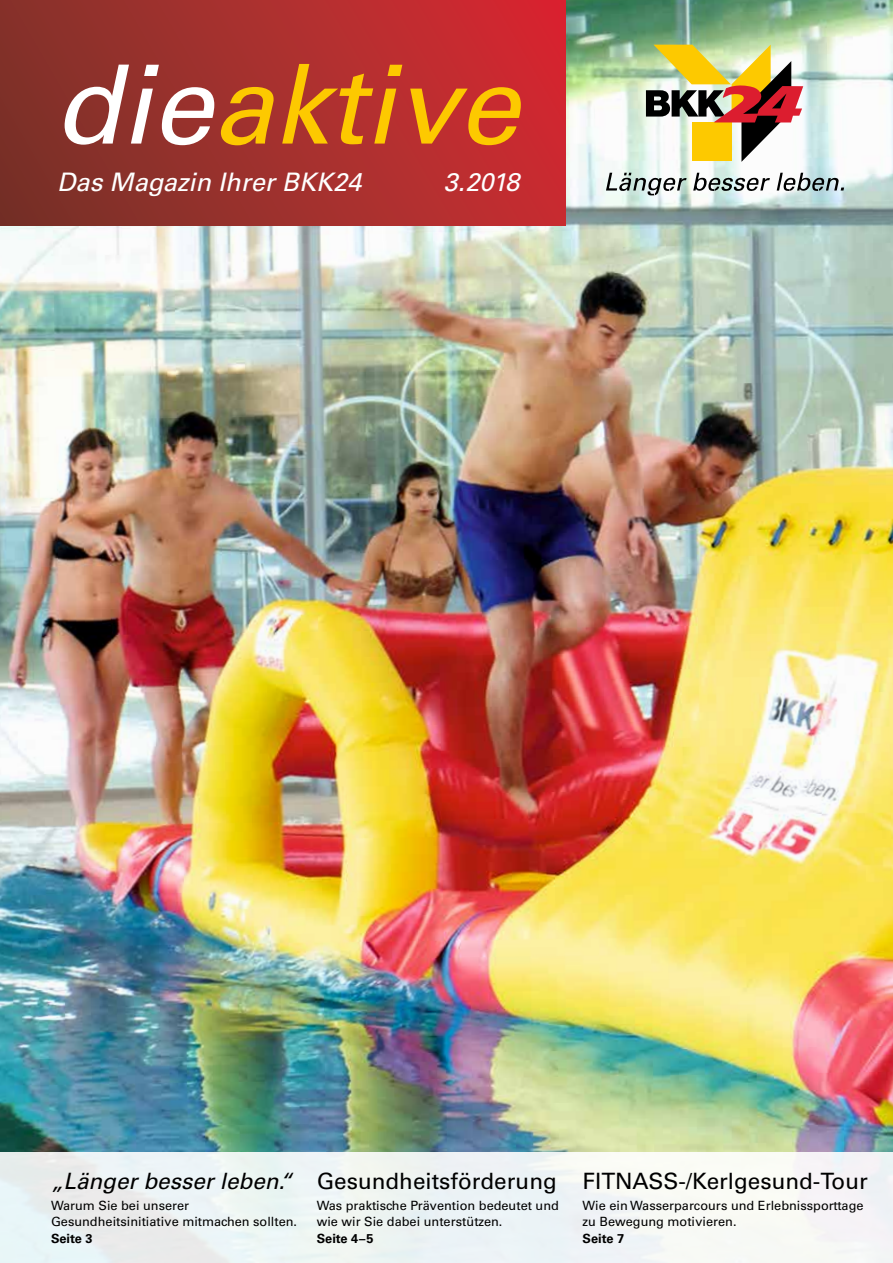
<style>
.page{position:relative;width:893px;height:1263px;background:#fff}
.page>*{position:absolute;margin:0;border:0;box-sizing:border-box;transform-origin:0 0}
.t1{font:italic 109.5px "Univers LT Std";color:#fdc900}
.t2{font:italic 25.5px "Univers LT Std";color:#fff}
.t3{font:22.5px "Univers LT Std";color:#000}
.t4{font:italic 22.5px "Univers LT Std";color:#000}
.t5{font:12.75px/16.5px "Univers LT Std";color:#000}
.t6{font:700 12.75px "Univers LT Std";color:#000}
.s1{color:#fff}
</style>
<div class="page">
<img style="left:0;top:0;width:893px;height:1152px">
<div style="left:0;top:0;width:566px;height:225px;background:linear-gradient(to right,#7c3329,#d12b32)"></div>
<svg style="left:646px;top:45px;width:157px;height:117px"></svg>
<svg style="left:693px;top:173px;width:77px;height:18px"></svg>
<svg style="left:777px;top:173px;width:67px;height:18px"></svg>
<svg style="left:606px;top:173px;width:80px;height:22px"></svg>
<div style="left:0;top:1152px;width:893px;height:111px;background:#eef4f5"></div>
<h1 class="t1" style="left:54px;top:39px;width:466px"><span class="s1">die</span>aktive</h1>
<h2 class="t2" style="left:57px;top:167px;width:306px">Das Magazin Ihrer BKK24</h2>
<h2 class="t2" style="left:443px;top:167px;width:77px">3.2018</h2>
<h3 class="t4" style="left:51px;top:1167px;width:243px">„Länger besser leben.“</h3>
<p class="t5" style="left:51px;top:1197px;width:248px">Warum Sie bei unserer<br>Gesundheitsinitiative mitmachen sollten.</p>
<p class="t6" style="left:51px;top:1230px;width:43px">Seite 3</p>
<h3 class="t3" style="left:317px;top:1167px;width:242px">Gesundheitsförderung</h3>
<p class="t5" style="left:317px;top:1197px;width:244px">Was praktische Prävention bedeutet und wie wir Sie dabei unterstützen.</p>
<p class="t6" style="left:317px;top:1230px;width:58px">Seite 4–5</p>
<h3 class="t3" style="left:583px;top:1167px;width:287px">FITNASS-/Kerlgesund-Tour</h3>
<p class="t5" style="left:583px;top:1197px;width:283px">Wie ein Wasserparcours und Erlebnissporttage zu Bewegung motivieren.</p>
<p class="t6" style="left:583px;top:1230px;width:43px">Seite 7</p>
</div>
